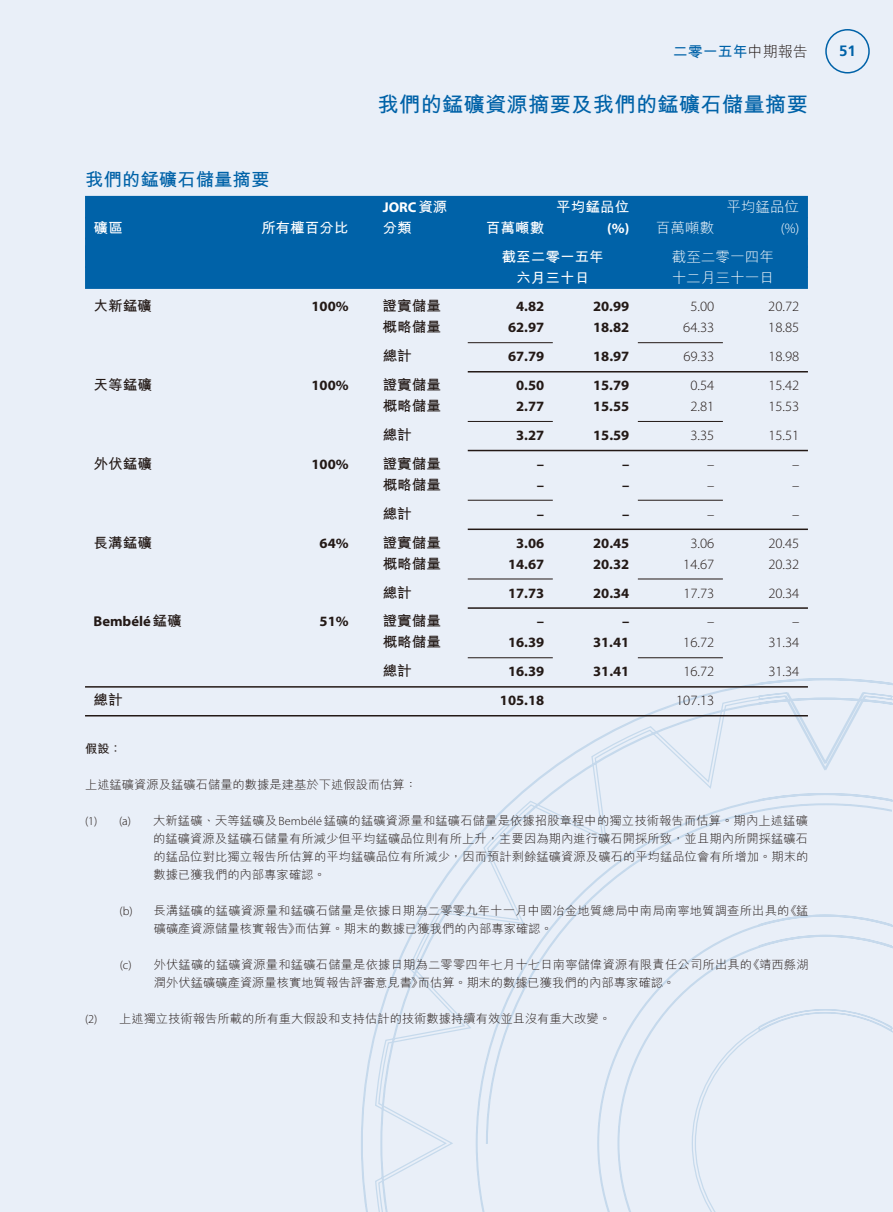
<style>
.page{position:relative;width:893px;height:1212px;background:#e9eff8}
.page>*{position:absolute;margin:0;border:0;box-sizing:border-box;transform-origin:0 0}
.t1{font:700 21px "M Hei HK";color:#0062a8}
.t2{font:700 18px "M Hei HK";color:#0062a8}
.t3{font:700 15px "M Hei HK";color:#0062a8}
.t4{font:700 15px "Frutiger LT Std";color:#0062a8}
.t5{font:700 14.25px "Myriad Pro";color:#231916}
.t6{font:300 14.25px "Myriad Pro";color:#231916}
.t7{font:700 14.25px "M Hei HK";color:#231916}
.t8{font:700 14.25px "M Hei HK";color:#fff}
.t9{font:300 14.25px "M Hei HK";color:#fff}
.t10{font:700 14.25px "Myriad Pro";color:#fff}
.t11{font:300 14.25px "Myriad Pro";color:#fff}
.t12{font:300 12px/18px "M Hei HK";color:#231916}
.t13{font:300 12px "Myriad Pro";color:#231916}
.t14{font:700 12px "M Hei HK";color:#231916}
.s1{font-weight:300;color:#231916}
.s2{font-family:"M Hei HK"}
.s3{font-family:"Myriad Pro"}
</style>
<div class="page">
<svg style="left:360px;top:678px;width:533px;height:534px"></svg>
<div style="left:825px;top:29px;width:45px;height:45px;border:2px solid #0062a8;border-radius:50%"></div>
<div style="left:85px;top:196px;width:723px;height:22px;background:#0062a8"></div>
<div style="left:85px;top:217px;width:723px;height:22px;background:#0062a8"></div>
<div style="left:85px;top:238px;width:723px;height:22px;background:#0062a8"></div>
<div style="left:85px;top:245px;width:723px;height:23px;background:#0062a8"></div>
<div style="left:85px;top:266px;width:723px;height:23px;background:#0062a8"></div>
<hr style="left:468px;top:371px;width:340px;height:1px;background:#231916">
<hr style="left:468px;top:450px;width:340px;height:1px;background:#231916">
<hr style="left:468px;top:528px;width:340px;height:2px;background:#231916">
<hr style="left:468px;top:607px;width:340px;height:2px;background:#231916">
<hr style="left:85px;top:686px;width:723px;height:2px;background:#231916">
<hr style="left:85px;top:715px;width:723px;height:1px;background:#231916">
<hr style="left:468px;top:342px;width:85px;height:1px;background:#231916">
<hr style="left:638px;top:342px;width:85px;height:1px;background:#231916">
<hr style="left:468px;top:421px;width:85px;height:1px;background:#231916">
<hr style="left:638px;top:421px;width:85px;height:1px;background:#231916">
<hr style="left:468px;top:500px;width:85px;height:1px;background:#231916">
<hr style="left:638px;top:500px;width:85px;height:1px;background:#231916">
<hr style="left:468px;top:579px;width:85px;height:1px;background:#231916">
<hr style="left:638px;top:579px;width:85px;height:1px;background:#231916">
<hr style="left:468px;top:657px;width:85px;height:1px;background:#231916">
<hr style="left:638px;top:657px;width:85px;height:1px;background:#231916">
<p class="t3" style="left:673px;top:41px;width:136px">二零一五年<span class="s1">中期報告</span></p>
<p class="t4" style="left:839px;top:42px;width:18px">51</p>
<h2 class="t2" style="left:85px;top:166px;width:186px">我們的錳礦石儲量摘要</h2>
<h1 class="t1" style="left:377px;top:89px;width:432px">我們的錳礦資源摘要及我們的錳礦石儲量摘要</h1>
<p class="t10" style="left:383px;top:198px;width:66px">JORC<span class="s2">資源</span></p>
<p class="t8" style="left:556px;top:197px;width:75px">平均錳品位</p>
<p class="t9" style="left:726px;top:200px;width:75px">平均錳品位</p>
<p class="t8" style="left:94px;top:218px;width:31px">礦區</p>
<p class="t8" style="left:261px;top:218px;width:89px">所有權百分比</p>
<p class="t8" style="left:383px;top:218px;width:31px">分類</p>
<p class="t8" style="left:486px;top:218px;width:60px">百萬噸數</p>
<p class="t10" style="left:607px;top:219px;width:24px">(%)</p>
<p class="t9" style="left:656px;top:221px;width:60px">百萬噸數</p>
<p class="t11" style="left:781px;top:220px;width:20px">(%)</p>
<p class="t8" style="left:502px;top:246px;width:104px">截至二零一五年</p>
<p class="t9" style="left:672px;top:249px;width:104px">截至二零一四年</p>
<p class="t8" style="left:516px;top:267px;width:75px">六月三十日</p>
<p class="t9" style="left:672px;top:270px;width:104px">十二月三十一日</p>
<p class="t7" style="left:93px;top:296px;width:60px">大新錳礦</p>
<p class="t5" style="left:311px;top:297px;width:39px">100%</p>
<p class="t7" style="left:383px;top:296px;width:60px">證實儲量</p>
<p class="t5" style="left:516px;top:297px;width:30px">4.82</p>
<p class="t5" style="left:593px;top:297px;width:38px">20.99</p>
<p class="t6" style="left:690px;top:298px;width:25px">5.00</p>
<p class="t6" style="left:768px;top:298px;width:33px">20.72</p>
<p class="t7" style="left:383px;top:317px;width:60px">概略儲量</p>
<p class="t5" style="left:508px;top:318px;width:38px">62.97</p>
<p class="t5" style="left:593px;top:318px;width:38px">18.82</p>
<p class="t6" style="left:683px;top:319px;width:33px">64.33</p>
<p class="t6" style="left:768px;top:319px;width:33px">18.85</p>
<p class="t7" style="left:383px;top:346px;width:31px">總計</p>
<p class="t5" style="left:508px;top:347px;width:38px">67.79</p>
<p class="t5" style="left:593px;top:347px;width:38px">18.97</p>
<p class="t6" style="left:683px;top:348px;width:33px">69.33</p>
<p class="t6" style="left:768px;top:348px;width:33px">18.98</p>
<p class="t7" style="left:94px;top:374px;width:60px">天等錳礦</p>
<p class="t5" style="left:311px;top:376px;width:39px">100%</p>
<p class="t7" style="left:383px;top:374px;width:60px">證實儲量</p>
<p class="t5" style="left:516px;top:376px;width:30px">0.50</p>
<p class="t5" style="left:593px;top:376px;width:38px">15.79</p>
<p class="t6" style="left:690px;top:377px;width:25px">0.54</p>
<p class="t6" style="left:768px;top:377px;width:33px">15.42</p>
<p class="t7" style="left:383px;top:395px;width:60px">概略儲量</p>
<p class="t5" style="left:516px;top:397px;width:30px">2.77</p>
<p class="t5" style="left:593px;top:397px;width:38px">15.55</p>
<p class="t6" style="left:690px;top:398px;width:25px">2.81</p>
<p class="t6" style="left:768px;top:398px;width:33px">15.53</p>
<p class="t7" style="left:383px;top:424px;width:31px">總計</p>
<p class="t5" style="left:516px;top:426px;width:30px">3.27</p>
<p class="t5" style="left:593px;top:426px;width:38px">15.59</p>
<p class="t6" style="left:690px;top:427px;width:25px">3.35</p>
<p class="t6" style="left:768px;top:427px;width:33px">15.51</p>
<p class="t7" style="left:94px;top:453px;width:60px">外伏錳礦</p>
<p class="t5" style="left:311px;top:455px;width:39px">100%</p>
<p class="t7" style="left:383px;top:453px;width:60px">證實儲量</p>
<p class="t5" style="left:537px;top:455px;width:9px">–</p>
<p class="t5" style="left:622px;top:455px;width:9px">–</p>
<p class="t6" style="left:707px;top:456px;width:9px">–</p>
<p class="t6" style="left:792px;top:456px;width:9px">–</p>
<p class="t7" style="left:383px;top:474px;width:60px">概略儲量</p>
<p class="t5" style="left:537px;top:476px;width:9px">–</p>
<p class="t5" style="left:622px;top:476px;width:9px">–</p>
<p class="t6" style="left:707px;top:477px;width:9px">–</p>
<p class="t6" style="left:792px;top:477px;width:9px">–</p>
<p class="t7" style="left:383px;top:503px;width:31px">總計</p>
<p class="t5" style="left:537px;top:505px;width:9px">–</p>
<p class="t5" style="left:622px;top:505px;width:9px">–</p>
<p class="t6" style="left:707px;top:505px;width:9px">–</p>
<p class="t6" style="left:792px;top:505px;width:9px">–</p>
<p class="t7" style="left:94px;top:532px;width:60px">長溝錳礦</p>
<p class="t5" style="left:320px;top:533px;width:31px">64%</p>
<p class="t7" style="left:383px;top:532px;width:60px">證實儲量</p>
<p class="t5" style="left:516px;top:533px;width:30px">3.06</p>
<p class="t5" style="left:593px;top:533px;width:38px">20.45</p>
<p class="t6" style="left:690px;top:534px;width:25px">3.06</p>
<p class="t6" style="left:768px;top:534px;width:33px">20.45</p>
<p class="t7" style="left:383px;top:553px;width:60px">概略儲量</p>
<p class="t5" style="left:508px;top:554px;width:38px">14.67</p>
<p class="t5" style="left:593px;top:554px;width:38px">20.32</p>
<p class="t6" style="left:683px;top:555px;width:33px">14.67</p>
<p class="t6" style="left:768px;top:555px;width:33px">20.32</p>
<p class="t7" style="left:383px;top:582px;width:31px">總計</p>
<p class="t5" style="left:508px;top:583px;width:38px">17.73</p>
<p class="t5" style="left:593px;top:583px;width:38px">20.34</p>
<p class="t6" style="left:683px;top:584px;width:33px">17.73</p>
<p class="t6" style="left:768px;top:584px;width:33px">20.34</p>
<p class="t5" style="left:94px;top:612px;width:90px">Bembélé<span class="s2">錳礦</span></p>
<p class="t5" style="left:320px;top:612px;width:31px">51%</p>
<p class="t7" style="left:383px;top:611px;width:60px">證實儲量</p>
<p class="t5" style="left:537px;top:612px;width:9px">–</p>
<p class="t5" style="left:622px;top:612px;width:9px">–</p>
<p class="t6" style="left:707px;top:613px;width:9px">–</p>
<p class="t6" style="left:792px;top:613px;width:9px">–</p>
<p class="t7" style="left:383px;top:632px;width:60px">概略儲量</p>
<p class="t5" style="left:508px;top:633px;width:38px">16.39</p>
<p class="t5" style="left:593px;top:633px;width:38px">31.41</p>
<p class="t6" style="left:683px;top:634px;width:33px">16.72</p>
<p class="t6" style="left:768px;top:634px;width:33px">31.34</p>
<p class="t7" style="left:383px;top:661px;width:31px">總計</p>
<p class="t5" style="left:508px;top:662px;width:38px">16.39</p>
<p class="t5" style="left:593px;top:662px;width:38px">31.41</p>
<p class="t6" style="left:683px;top:663px;width:33px">16.72</p>
<p class="t6" style="left:768px;top:663px;width:33px">31.34</p>
<p class="t7" style="left:94px;top:690px;width:31px">總計</p>
<p class="t5" style="left:500px;top:691px;width:46px">105.18</p>
<p class="t6" style="left:676px;top:692px;width:40px">107.13</p>
<p class="t14" style="left:85px;top:740px;width:38px">假設：</p>
<p class="t12" style="left:85px;top:775px;width:334px">上述錳礦資源及錳礦石儲量的數據是建基於下述假設而估算：</p>
<p class="t13" style="left:85px;top:814px;width:48px">(1) (a)</p>
<p class="t12" style="left:153px;top:811px;width:657px;text-align:justify">大新錳礦、天等錳礦及<span class="s3">Bembélé</span>錳礦的錳礦資源量和錳礦石儲量是依據招股章程中的獨立技術報告而估算。期內上述錳礦的錳礦資源及錳礦石儲量有所減少但平均錳礦品位則有所上升，主要因為期內進行礦石開採所致，並且期內所開採錳礦石的錳品位對比獨立報告所估算的平均錳礦品位有所減少，因而預計剩餘錳礦資源及礦石的平均錳品位會有所增加。期末的數據已獲我們的內部專家確認。</p>
<p class="t12" style="left:154px;top:901px;width:656px;text-indent:-34px"><span class="s3">(b)</span> 長溝錳礦的錳礦資源量和錳礦石儲量是依據日期為二零零九年十一月中國冶金地質總局中南局南寧地質調查所出具的《錳礦礦產資源儲量核實報告》而估算。期末的數據已獲我們的內部專家確認。</p>
<p class="t12" style="left:154px;top:955px;width:656px;text-indent:-34px"><span class="s3">(c)</span> 外伏錳礦的錳礦資源量和錳礦石儲量是依據日期為二零零四年七月十七日南寧儲偉資源有限責任公司所出具的《靖西縣湖潤外伏錳礦礦產資源量核實地質報告評審意見書》而估算。期末的數據已獲我們的內部專家確認。</p>
<p class="t12" style="left:85px;top:1009px;width:528px"><span class="s3">(2)</span> 上述獨立技術報告所載的所有重大假設和支持估計的技術數據持續有效並且沒有重大改變。</p>
</div>
